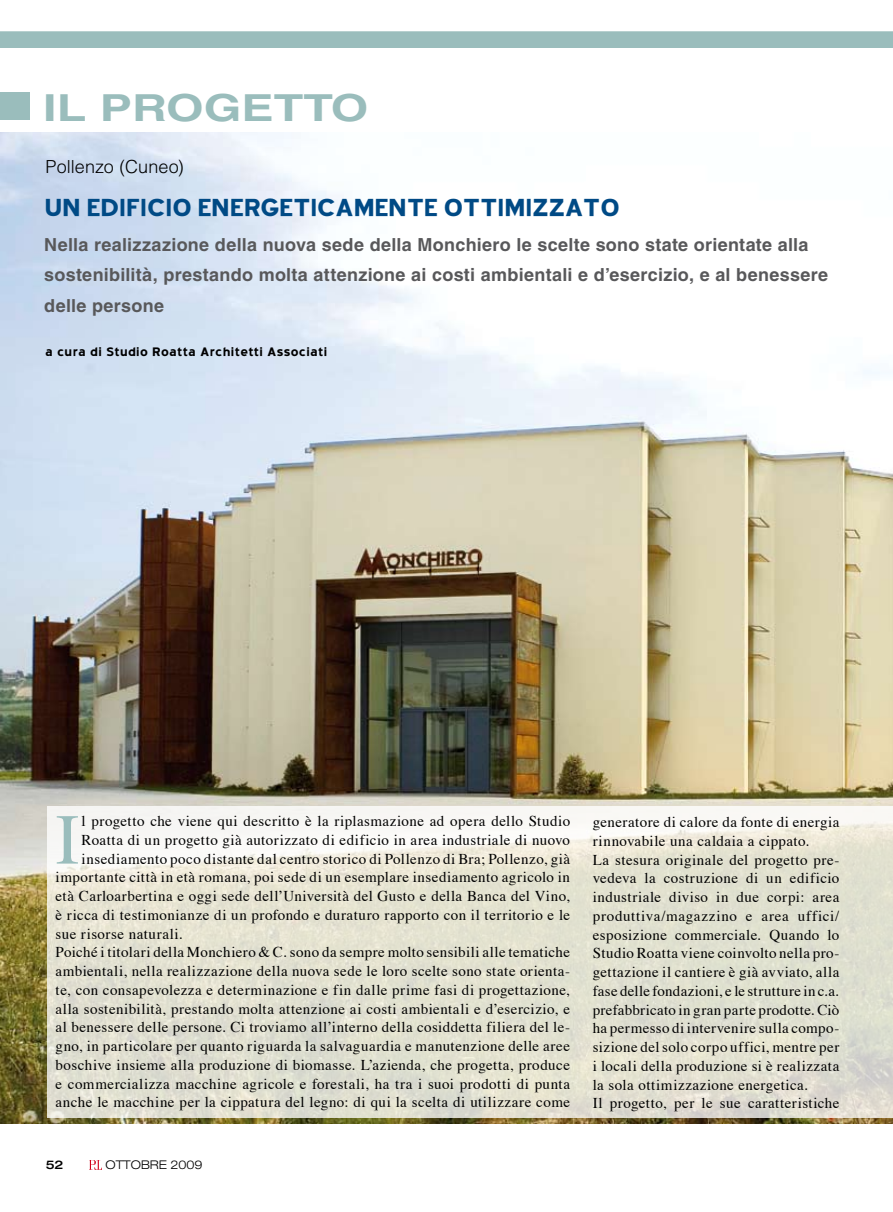
<style>
.page{position:relative;width:893px;height:1212px;background:#fff}
.page>*{position:absolute;margin:0;border:0;box-sizing:border-box;transform-origin:0 0}
.t1{font:71.7px "Times";color:#9abdbc}
.t2{font:700 37.2px "Helvetica";color:#9abdbc;scale:1.3 1}
.t3{font:700 30px "Blue Highway";letter-spacing:-.05em;color:#004a85}
.t4{font:700 18px/30.5px "Helvetica";letter-spacing:.015em;color:#58585a}
.t5{font:300 18px "Helvetica";letter-spacing:.005em;color:#000}
.t6{font:15px/18.8px "Times";letter-spacing:.03em;color:#000}
.t7{font:700 15px "Blue Highway";letter-spacing:-.015em;color:#000}
.t8{font:300 expanded 12px "Helvetica Neue";color:#000}
.t9{font:500 expanded 12px "Helvetica Neue";color:#000}
</style>
<div class="page">
<svg style="left:89px;top:1160px;width:13px;height:9px"></svg>
<div style="left:0;top:31px;width:893px;height:17px;background:#9abdbc"></div>
<img style="left:0;top:133px;width:893px;height:991px">
<svg style="left:47px;top:806px;width:846px;height:311px;background:#e5e4d6"></svg>
<div style="left:0;top:92px;width:29px;height:28px;background:#9abdbc"></div>
<h2 class="t2" style="left:43px;top:85px;width:252px">il progetto</h2>
<p class="t5" style="left:46px;top:155px;width:140px">Pollenzo (Cuneo)</p>
<h3 class="t3" style="left:44px;top:192px;width:578px">UN EDIFICIO ENERGETICAMENTE OTTIMIZZATO</h3>
<p class="t4" style="left:44px;top:229px;width:785px">Nella realizzazione della nuova sede della Monchiero le scelte sono state orientate alla sostenibilità, prestando molta attenzione ai costi ambientali e d’esercizio, e al benessere delle persone</p>
<p class="t7" style="left:45px;top:344px;width:284px">A CURA DI STUDIO ROATTA ARCHITETTI ASSOCIATI</p>
<h1 class="t1" style="left:56px;top:772px;width:25px">I</h1>
<p class="t6" style="left:82px;top:810px;width:490px">l progetto che viene qui descritto è la riplasmazione ad opera dello Studio</p>
<p class="t6" style="left:82px;top:829px;width:490px">Roatta di un progetto già autorizzato di edificio in area industriale di nuovo</p>
<p class="t6" style="left:82px;top:848px;width:490px">insediamento poco distante dal centro storico di Pollenzo di Bra; Pollenzo, già</p>
<p class="t6" style="left:56px;top:867px;width:516px">importante città in età romana, poi sede di un esemplare insediamento agricolo in</p>
<p class="t6" style="left:56px;top:885px;width:516px">età Carloarbertina e oggi sede dell’Università del Gusto e della Banca del Vino,</p>
<p class="t6" style="left:56px;top:904px;width:516px">è ricca di testimonianze di un profondo e duraturo rapporto con il territorio e le</p>
<p class="t6" style="left:56px;top:923px;width:129px">sue risorse naturali.</p>
<p class="t6" style="left:56px;top:942px;width:516px">Poiché i titolari della Monchiero &amp; C. sono da sempre molto sensibili alle tematiche</p>
<p class="t6" style="left:56px;top:960px;width:516px">ambientali, nella realizzazione della nuova sede le loro scelte sono state orienta-</p>
<p class="t6" style="left:56px;top:979px;width:516px">te, con consapevolezza e determinazione e fin dalle prime fasi di progettazione,</p>
<p class="t6" style="left:56px;top:998px;width:516px">alla sostenibilità, prestando molta attenzione ai costi ambientali e d’esercizio, e</p>
<p class="t6" style="left:56px;top:1017px;width:516px">al benessere delle persone. Ci troviamo all’interno della cosiddetta filiera del le-</p>
<p class="t6" style="left:56px;top:1035px;width:516px">gno, in particolare per quanto riguarda la salvaguardia e manutenzione delle aree</p>
<p class="t6" style="left:56px;top:1054px;width:516px">boschive insieme alla produzione di biomasse. L’azienda, che progetta, produce</p>
<p class="t6" style="left:56px;top:1073px;width:516px">e commercializza macchine agricole e forestali, ha tra i suoi prodotti di punta</p>
<p class="t6" style="left:56px;top:1092px;width:516px">anche le macchine per la cippatura del legno: di qui la scelta di utilizzare come</p>
<p class="t9" style="left:46px;top:1157px;width:19px">52</p>
<p class="t8" style="left:105px;top:1158px;width:98px">OTTOBRE 2009</p>
<p class="t6" style="left:593px;top:811px;width:248px">generatore di calore da fonte di energia rinnovabile una caldaia a cippato.<br>La stesura originale del progetto pre&shy;vedeva la costruzione di un edificio industriale diviso in due corpi: area produttiva/magazzino e area uffici/ esposizione commerciale. Quando lo Studio Roatta viene coinvolto nella pro&shy;gettazione il cantiere è già avviato, alla fase delle fondazioni, e le strutture in c.a. prefabbricato in gran parte prodotte. Ciò ha permesso di intervenire sulla compo&shy;sizione del solo corpo uffici, mentre per i locali della produzione si è realizzata la sola ottimizzazione energetica.<br>Il progetto, per le sue caratteristiche</p>
</div>
